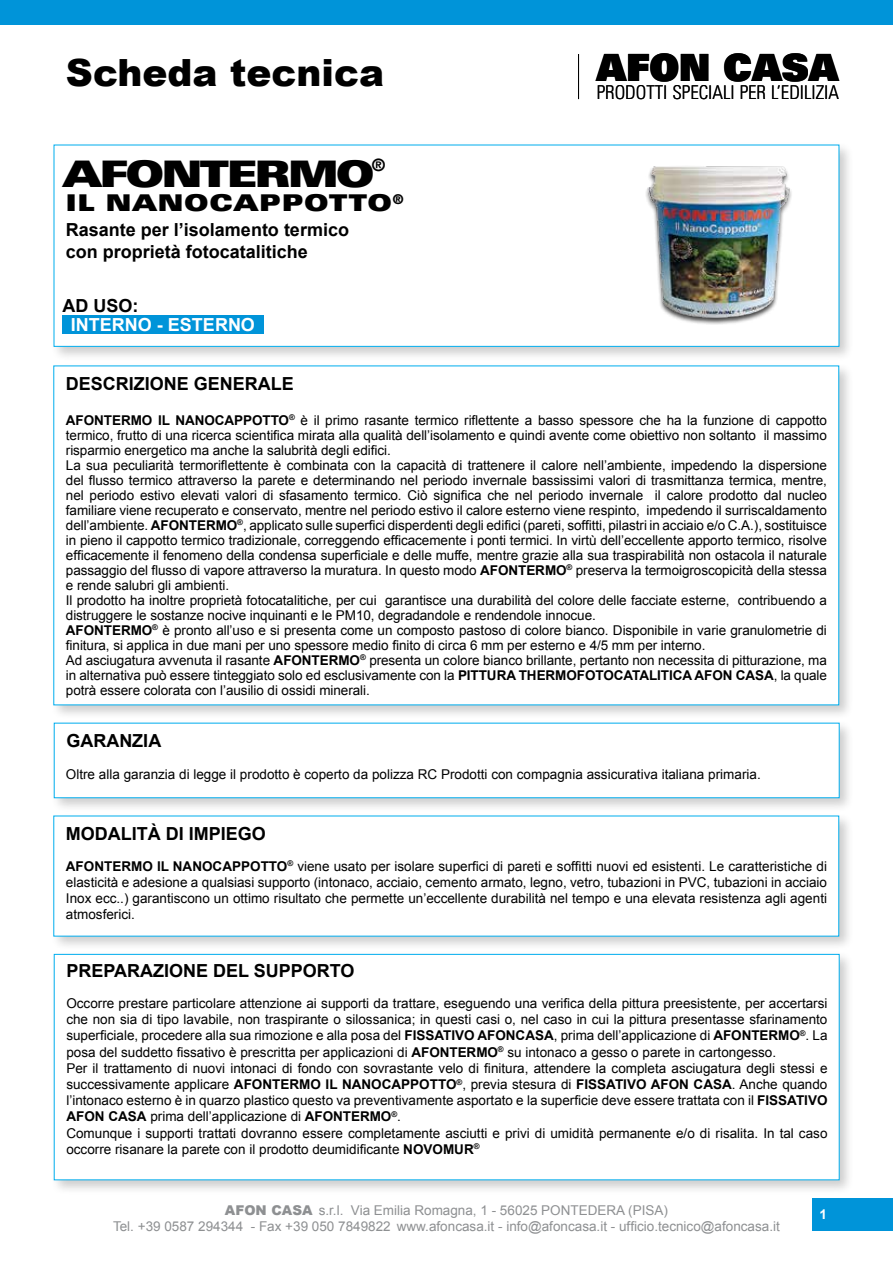
<style>
.page{position:relative;width:893px;height:1263px;background:#fff}
.page>*{position:absolute;margin:0;border:0;box-sizing:border-box;transform-origin:0 0}
.t1{font:900 37.5px "Arial";color:#000}
.t2{font:37.5px "Univers LT Std X Black";color:#000}
.t3{font:36.6px "Univers LT Std X Black Ex";letter-spacing:-.075em;color:#000}
.t4{font:23.1px "Univers LT Std X Black Ex";letter-spacing:.03em;color:#000}
.t5{font:300 condensed 19.05px "Univers LT Std";color:#000}
.t6{font:700 18px/21.6px "Arial";color:#000}
.t7{font:700 18px "Arial";color:#fff}
.t8{font:13.5px/15px "Arial";letter-spacing:-.005em;color:#000}
.t9{font:13.5px/16.5px "Arial";color:#8e9092;text-align:center}
.t10{font:700 13.5px "Arial";color:#000}
.t11{font:700 13.5px "Arial";color:#fff}
.s1{font-weight:700}
.s2{font-weight:900}
</style>
<div class="page">
<div style="left:0;top:0;width:893px;height:24px;background:#0094d9"></div>
<div style="left:812px;top:1198px;width:81px;height:33px;background:#0094d9"></div>
<div style="left:51px;top:142px;width:803px;height:220px;background:#000;opacity:.2"></div>
<div style="left:54px;top:145px;width:785px;height:202px;background:#fff;border:1px solid #00aeef"></div>
<hr style="left:578px;top:54px;width:1px;height:45px;background:#000">
<img style="left:646px;top:166px;width:146px;height:159px">
<div style="left:51px;top:363px;width:803px;height:357px;background:#000;opacity:.2"></div>
<div style="left:54px;top:366px;width:785px;height:339px;background:#fff"></div>
<div style="left:51px;top:813px;width:803px;height:139px;background:#000;opacity:.2"></div>
<div style="left:54px;top:816px;width:785px;height:120px;background:#fff"></div>
<div style="left:62px;top:315px;width:202px;height:18px;background:#0094d9"></div>
<div style="left:51px;top:951px;width:804px;height:244px;background:#000;opacity:.2"></div>
<div style="left:54px;top:954px;width:785px;height:226px;background:#fff;border:1px solid #00aeef"></div>
<div style="left:51px;top:720px;width:804px;height:93px;background:#000;opacity:.2"></div>
<div style="left:54px;top:723px;width:785px;height:75px;background:#fff"></div>
<h1 class="t1" style="left:66px;top:45px;width:320px">Scheda tecnica</h1>
<h2 class="t3" style="left:62px;top:152px;width:325px">AFONTERMO<sup>®</sup></h2>
<h3 class="t4" style="left:66px;top:189px;width:339px">IL NANOCAPPOTTO<sup>®</sup></h3>
<h3 class="t6" style="left:66px;top:220px;width:285px">RASANTE PER L’ISOLAMENTO TERMICO<br>CON PROPRIETÀ FOTOCATALITICHE</h3>
<h3 class="t6" style="left:62px;top:296px;width:45px">AD USO</h3>
<h3 class="t6" style="left:132px;top:296px;width:7px">:</h3>
<h3 class="t7" style="left:71px;top:313px;width:171px">INTERNO - ESTERNO</h3>
<h1 class="t2" style="left:597px;top:43px;width:244px">AFON CASA</h1>
<h3 class="t5" style="left:597px;top:81px;width:244px">PRODOTTI SPECIALI PER L’EDILIZIA</h3>
<h3 class="t6" style="left:66px;top:373px;width:230px">DESCRIZIONE GENERALE</h3>
<p class="t10" style="left:66px;top:411px;width:121px">AFONTERMO IL NANOCA</p>
<p class="t8" style="left:66px;top:412px;width:763px;text-indent:168px"><span class="s1">PPOTTO</span><sup>®</sup> è il primo rasante termico riflettente a basso spessore che ha la funzione di cappotto termico, frutto di una ricerca scientifica mirata alla qualità dell’isolamento e quindi avente come obiettivo non soltanto il massimo risparmio energetico ma anche la salubrità degli edifici.<br>La sua peculiarità termoriflettente è combinata con la capacità di trattenere il calore nell’ambiente, impedendo la dispersione del flusso termico attraverso la parete e determinando nel periodo invernale bassissimi valori di trasmittanza termica, mentre, nel periodo estivo elevati valori di sfasamento termico. Ciò significa che nel periodo invernale il calore prodotto dal nucleo familiare viene recuperato e conservato, mentre nel periodo estivo il calore esterno viene respinto, impedendo il surriscaldamento dell’ambiente. <span class="s1">AFONTERMO</span><sup>®</sup>, applicato sulle superfici disperdenti degli edifici (pareti, soffitti, pilastri in acciaio e/o C.A.), sostituisce in pieno il cappotto termico tradizionale, correggendo efficacemente i ponti termici. In virtù dell’eccellente apporto termico, risolve efficacemente il fenomeno della condensa superficiale e delle muffe, mentre grazie alla sua traspirabilità non ostacola il naturale passaggio del flusso di vapore attraverso la muratura. In questo modo <span class="s1">AFONTERMO</span><sup>®</sup> preserva la termoigroscopicità della stessa e rende salubri gli ambienti.<br>Il prodotto ha inoltre proprietà fotocatalitiche, per cui garantisce una durabilità del colore delle facciate esterne, contribuendo a distruggere le sostanze nocive inquinanti e le PM10, degradandole e rendendole innocue.<br><span class="s1">AFONTERMO</span><sup>®</sup> è pronto all’uso e si presenta come un composto pastoso di colore bianco. Disponibile in varie granulometrie di finitura, si applica in due mani per uno spessore medio finito di circa 6 mm per esterno e 4/5 mm per interno.<br>Ad asciugatura avvenuta il rasante <span class="s1">AFONTERMO</span><sup>®</sup> presenta un colore bianco brillante, pertanto non necessita di pitturazione, ma in alternativa può essere tinteggiato solo ed esclusivamente con la <span class="s1">PITTURA THERMOFOTOCATALITICA AFON CASA</span></p>
<p class="t8" style="left:774px;top:667px;width:55px">, la quale</p>
<p class="t8" style="left:66px;top:682px;width:305px">potrà essere colorata con l’ausilio di ossidi minerali.</p>
<h3 class="t6" style="left:66px;top:731px;width:52px">GA RANZIA</h3>
<p class="t8" style="left:66px;top:767px;width:696px">Oltre alla garanzia di legge il prodotto è coperto da polizza RC Prodotti con compagnia assicurativa italiana primaria.</p>
<h3 class="t6" style="left:66px;top:823px;width:202px">MODALITÀ DI IMPIEGO</h3>
<p class="t10" style="left:66px;top:857px;width:118px">AFONTERMO IL NANOCA</p>
<p class="t8" style="left:66px;top:858px;width:763px;line-height:16.2px;text-align:justify;text-indent:166px"><span class="s1">PPOTTO</span><sup>®</sup> viene usato per isolare superfici di pareti e soffitti nuovi ed esistenti. Le caratteristiche di elasticità e adesione a qualsiasi supporto (intonaco, acciaio, cemento armato, legno, vetro, tubazioni in PVC, tubazioni in acciaio Inox ecc..) garantiscono un ottimo risultato che permette un’eccellente durabilità nel tempo e una elevata resistenza agli agenti atmosferici.</p>
<h3 class="t6" style="left:66px;top:960px;width:288px">PREPARAZIONE DEL SU PPORTO</h3>
<p class="t8" style="left:66px;top:995px;width:763px;line-height:16.2px;text-align:justify">Occorre prestare particolare attenzione ai supporti da trattare, eseguendo una verifica della pittura preesistente, per accertarsi che non sia di tipo lavabile, non traspirante o silossanica; in questi casi o, nel caso in cui la pittura presentasse sfarinamento superficiale, procedere alla sua rimozione e alla posa del <span class="s1">FISSA</span></p>
<p class="t8" style="left:66px;top:1028px;width:763px;line-height:16.2px;text-indent:487px">, prima dell’applicazione di <span class="s1">AFONTERMO</span><sup>®</sup>. La posa del suddetto fissativo è prescritta per applicazioni di <span class="s1">AFONTERMO</span><sup>®</sup> su intonaco a gesso o parete in cartongesso.<br>Per il trattamento di nuovi intonaci di fondo con sovrastante velo di finitura, attendere la completa asciugatura degli stessi e successivamente applicare <span class="s1">AFONTERMO IL NANOCA</span></p>
<p class="t10" style="left:443px;top:1027px;width:63px">TIVO AFONCASA</p>
<p class="t8" style="left:401px;top:1077px;width:192px"><span class="s1">PPOTTO</span><sup>®</sup>, previa stesura di <span class="s1">FISSA</span></p>
<p class="t10" style="left:615px;top:1075px;width:89px">TIVO AFON CASA</p>
<p class="t8" style="left:66px;top:1076px;width:763px;line-height:16.2px;text-indent:665px">. Anche quando l’intonaco esterno è in quarzo plastico questo va preventivamente asportato e la superficie deve essere trattata con il <span class="s1">FISSA</span></p>
<p class="t10" style="left:796px;top:1091px;width:32px">TIVO</p>
<p class="t8" style="left:66px;top:1109px;width:763px;line-height:16.2px;text-indent:84px">prima dell’applicazione di <span class="s1">AFONTERMO</span><sup>®</sup>.<br>Comunque i supporti trattati dovranno essere completamente asciutti e privi di umidità permanente e/o di risalita. In tal caso occorre risanare la parete con il prodotto deumidificante <span class="s1">NOVOMUR</span><sup>®</sup></p>
<p class="t10" style="left:66px;top:1108px;width:53px">AFON CASA</p>
<p class="t9" style="left:113px;top:1202px;width:668px"><span class="s2">AFON CASA</span> s.r.l. Via Emilia Romagna, 1 - 56025 PONTEDERA (PISA)<br>Tel. +39 0587 294344 - Fax +39 050 7849822 www.afoncasa.it - info@afoncasa.it - ufficio.tecnico@afoncasa.it</p>
<p class="t11" style="left:819px;top:1205px;width:9px">1</p>
</div>
